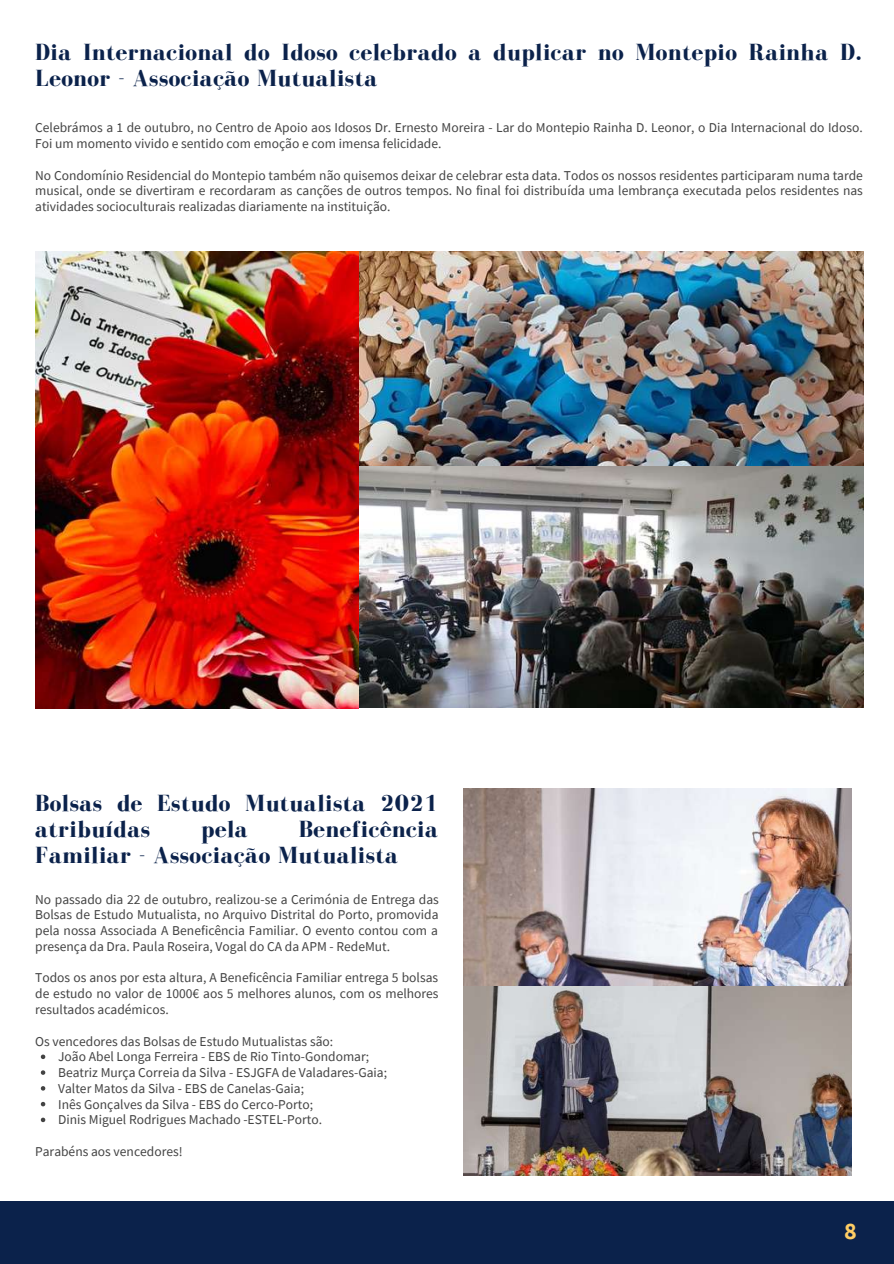
<style>
.page{position:relative;width:894px;height:1264px;background:#fff}
.page>*{position:absolute;margin:0;border:0;box-sizing:border-box;transform-origin:0 0}
.t1{font:700 24px/26px "Bodoni FLF";letter-spacing:.02em;color:#0b224b}
.t2{font:700 24px "Source Sans Pro";color:#fecd65}
.t3{font:13.5px/15.8px "Source Sans Pro";color:#434343;text-align:justify}
</style>
<div class="page">
<div style="left:0;top:1201px;width:893px;height:62px;background:#0b224b"></div>
<img style="left:35px;top:251px;width:323px;height:457px">
<img style="left:359px;top:251px;width:504px;height:216px">
<img style="left:359px;top:467px;width:504px;height:240px">
<img style="left:463px;top:788px;width:388px;height:387px">
<svg style="left:41px;top:1054px;width:4px;height:5px"></svg>
<svg style="left:41px;top:1070px;width:4px;height:4px"></svg>
<svg style="left:41px;top:1086px;width:4px;height:4px"></svg>
<svg style="left:41px;top:1101px;width:4px;height:5px"></svg>
<svg style="left:41px;top:1117px;width:4px;height:5px"></svg>
<h1 class="t1" style="left:35px;top:39px;width:828px">Dia Internacional do Idoso celebrado a duplicar no Montepio Rainha D.<br>Leonor - Associação Mutualista</h1>
<p class="t3" style="left:35px;top:119px;width:828px">Celebrámos a 1 de outubro, no Centro de Apoio aos Idosos Dr. Ernesto Moreira - Lar do Montepio Rainha D. Leonor, o Dia Internacional do Idoso.<br>Foi um momento vivido e sentido com emoção e com imensa felicidade.</p>
<p class="t3" style="left:35px;top:167px;width:829px">No Condomínio Residencial do Montepio também não quisemos deixar de celebrar esta data. Todos os nossos residentes participaram numa tarde musical, onde se divertiram e recordaram as canções de outros tempos. No final foi distribuída uma lembrança executada pelos residentes nas atividades socioculturais realizadas diariamente na instituição.</p>
<h1 class="t1" style="left:35px;top:790px;width:404px">Bolsas de Estudo Mutualista 2021 atribuídas</h1>
<h1 class="t1" style="left:201px;top:816px;width:48px">pela</h1>
<h1 class="t1" style="left:35px;top:816px;width:404px;text-indent:264px">Beneficência<br>Familiar - Associação Mutualista</h1>
<p class="t3" style="left:35px;top:891px;width:405px">No passado dia 22 de outubro, realizou-se a Cerimónia de Entrega das Bolsas de Estudo Mutualista, no Arquivo Distrital do Porto, promovida pela nossa Associada A Beneficência Familiar. O evento contou com a presença da Dra. Paula Roseira, Vogal do CA da APM - RedeMut.</p>
<p class="t3" style="left:35px;top:969px;width:405px">Todos os anos por esta altura, A Beneficência Familiar entrega 5 bolsas de estudo no valor de 1000€ aos 5 melhores alunos, com os melhores resultados académicos.</p>
<p class="t3" style="left:35px;top:1032px;width:299px">Os vencedores das Bolsas de Estudo Mutualistas são:</p>
<p class="t3" style="left:58px;top:1048px;width:330px;text-align:left">João Abel Longa Ferreira - EBS de Rio Tinto-Gondomar; Beatriz Murça Correia da Silva - ESJGFA de Valadares-Gaia; Valter Matos da Silva - EBS de Canelas-Gaia;<br>Inês Gonçalves da Silva - EBS do Cerco-Porto;<br>Dinis Miguel Rodrigues Machado -ESTEL-Porto.</p>
<p class="t3" style="left:35px;top:1143px;width:149px">Parabéns aos vencedores!</p>
<h1 class="t2" style="left:844px;top:1215px;width:14px">8</h1>
</div>
